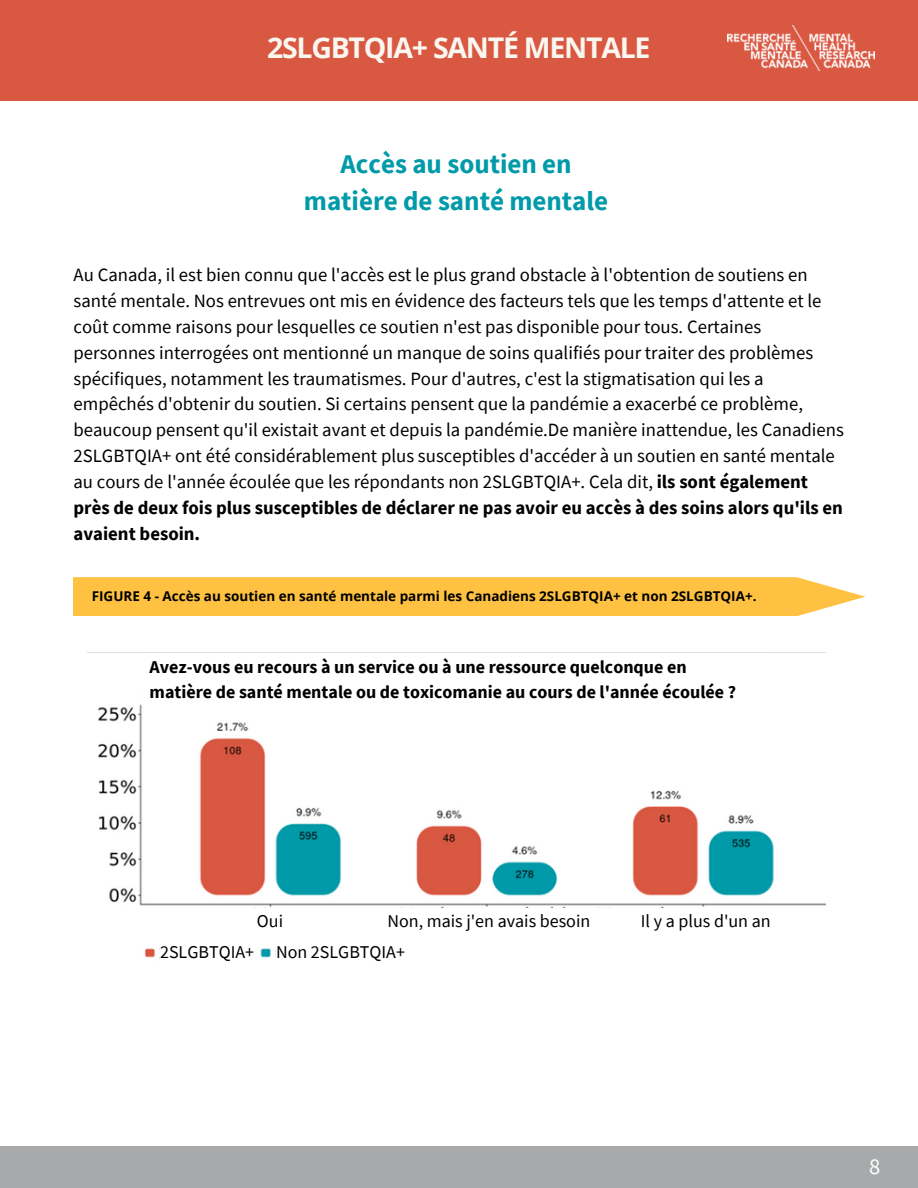
<style>
.page{position:relative;width:918px;height:1188px;background:#fff}
.page>*{position:absolute;margin:0;border:0;box-sizing:border-box;transform-origin:0 0}
.t1{font:700 28.5px "Open Sans";letter-spacing:-.045em;color:#f9f7f0}
.t2{font:700 27px/37.2px "Source Sans Pro";color:#009aa8;text-align:center}
.t3{font:22.5px "Source Sans Pro";color:#fff}
.t4{font:18.75px/25.8px "Source Sans Pro";color:#000}
.t5{font:700 18px/24.8px "Source Sans Pro";color:#000}
.t6{font:18px "Source Sans Pro";color:#000}
.t7{font:700 13.5px "Open Sans";color:#000}
.s1{font-weight:700}
</style>
<div class="page">
<div style="left:0;top:1147px;width:918px;height:41px;background:#a7a9ab"></div>
<div style="left:0;top:0;width:918px;height:100px;background:#d95842"></div>
<img style="left:728px;top:26px;width:147px;height:45px">
<div style="left:73px;top:577px;width:792px;height:39px;background:#fec141"></div>
<img style="left:98px;top:704px;width:728px;height:255px">
<div style="left:208px;top:908px;width:124px;height:24px;background:#fff"></div>
<div style="left:397px;top:908px;width:183px;height:24px;background:#fff"></div>
<div style="left:595px;top:908px;width:219px;height:24px;background:#fff"></div>
<div style="left:160px;top:941px;width:97px;height:24px;background:#fff"></div>
<div style="left:276px;top:941px;width:141px;height:24px;background:#fff"></div>
<h1 class="t1" style="left:267px;top:27px;width:385px">2SLGBTQIA+ SANTÉ MENTALE</h1>
<h2 class="t2" style="left:304px;top:145px;width:306px">Accès au soutien en matière de santé mentale</h2>
<p class="t4" style="left:74px;top:261px;width:772px">Au Canada, il est bien connu que l'accès est le plus grand obstacle à l'obtention de soutiens en santé mentale. Nos entrevues ont mis en évidence des facteurs tels que les temps d'attente et le coût comme raisons pour lesquelles ce soutien n'est pas disponible pour tous. Certaines personnes interrogées ont mentionné un manque de soins qualifiés pour traiter des problèmes spécifiques, notamment les traumatismes. Pour d'autres, c'est la stigmatisation qui les a empêchés d'obtenir du soutien. Si certains pensent que la pandémie a exacerbé ce problème, beaucoup pensent qu'il existait avant et depuis la pandémie.De manière inattendue, les Canadiens 2SLGBTQIA+ ont été considérablement plus susceptibles d'accéder à un soutien en santé mentale au cours de l'année écoulée que les répondants non 2SLGBTQIA+. Cela dit, <span class="s1">ils sont également près de deux fois plus susceptibles de déclarer ne pas avoir eu accès à des soins alors qu'ils en avaient besoin.</span></p>
<p class="t7" style="left:92px;top:587px;width:666px">FIGURE 4 - Accès au soutien en santé mentale parmi les Canadiens 2SLGBTQIA+ et non 2SLGBTQIA+.</p>
<p class="t5" style="left:150px;top:654px;width:588px">Avez-vous eu recours à un service ou à une ressource quelconque en matière de santé mentale ou de toxicomanie au cours de l'année écoulée ?</p>
<p class="t6" style="left:257px;top:909px;width:28px">Oui</p>
<p class="t6" style="left:388px;top:909px;width:204px">Non, mais j'en avais besoin</p>
<p class="t6" style="left:641px;top:909px;width:131px">Il y a plus d'un an</p>
<p class="t6" style="left:160px;top:940px;width:246px">2SLGBTQIA+ Non 2SLGBTQIA+</p>
<p class="t3" style="left:869px;top:1152px;width:13px">8</p>
</div>
